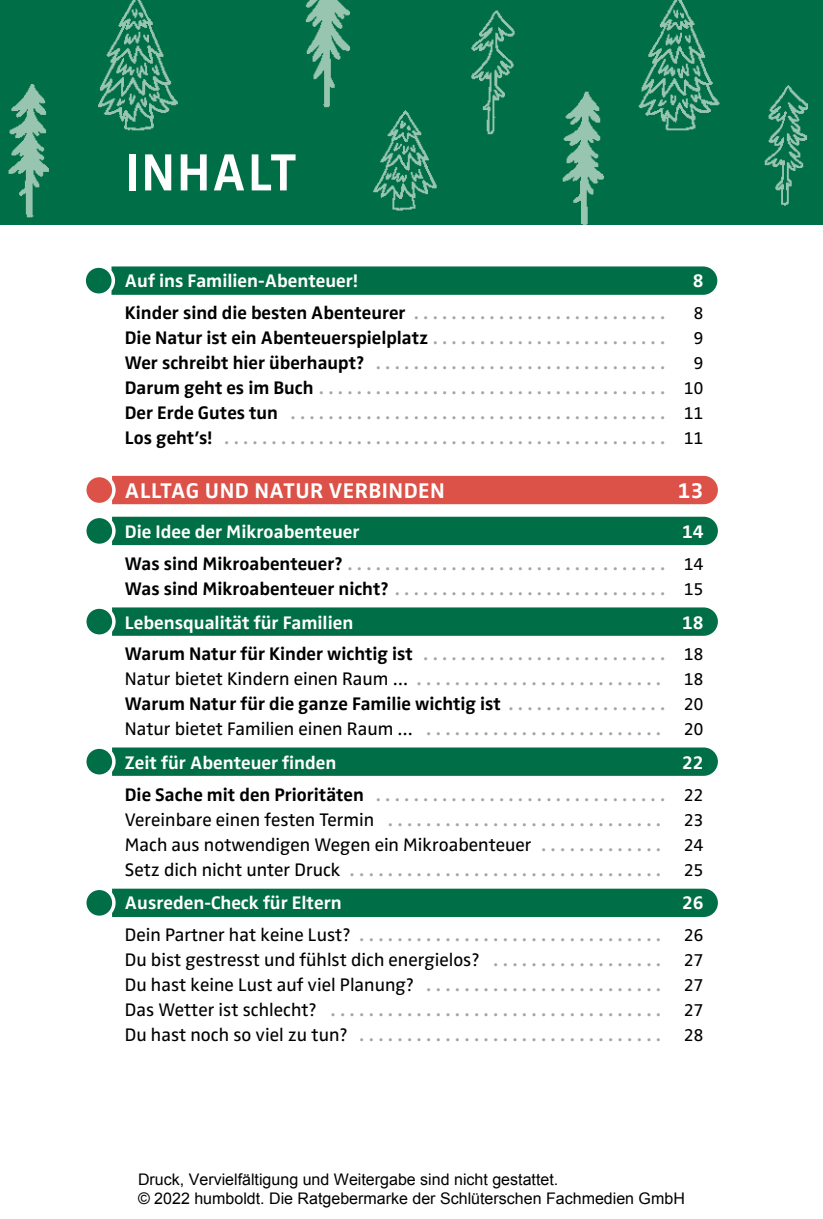
<style>
.page{position:relative;width:823px;height:1219px;background:#fff}
.page>*{position:absolute;margin:0;border:0;box-sizing:border-box;transform-origin:0 0}
.t1{font:700 54px "Zwo Pro";letter-spacing:.04em;color:#fff;scale:.94 1}
.t2{font:700 22px "Zwo Pro";letter-spacing:.02em;color:#fff}
.t3{font:600 20px/25px "Zwo Pro";color:#a4a4a4}
.t4{font:700 18.8px/31.8px "Zwo Pro";color:#000;text-align:right}
.t5{font:18.8px/25px "Zwo Pro";color:#000}
.t6{font:700 18.8px "Zwo Pro";color:#fff}
.t7{font:17.6px "Zwo Pro";color:#000}
.t8{font:16px/19.2px "Arial";color:#000}
.s1{font-weight:600;font-size:20px;color:#a4a4a4}
.s2{font-weight:700;font-size:18.8px;color:#000}
.s3{font-weight:400;font-size:17.6px;color:#000}
.s4{color:#fff}
.s5{font-weight:400;font-size:17.6px}
.s6{font-weight:400;font-size:18.8px;color:#000}
.s7{font-size:17.6px}
</style>
<div class="page">
<svg style="left:86px;top:266px;width:631px;height:29px;background:#1e7f5d"></svg>
<svg style="left:86px;top:517px;width:631px;height:28px;background:#0f7651"></svg>
<div style="left:86px;top:476px;width:631px;height:28px;background:#dc5148"></div>
<svg style="left:86px;top:607px;width:631px;height:29px;background:#1f7f5d"></svg>
<svg style="left:86px;top:747px;width:631px;height:29px;background:#1f7f5d"></svg>
<svg style="left:86px;top:889px;width:631px;height:28px;background:#0f7651"></svg>
<img style="left:0;top:0;width:808px;height:224px">
<div style="left:212px;top:77px;width:68px;height:129px;background:#006e47"></div>
<div style="left:125px;top:270px;width:578px;height:21px;background:#006e47"></div>
<div style="left:125px;top:522px;width:578px;height:21px;background:#006e47"></div>
<div style="left:125px;top:612px;width:578px;height:21px;background:#006e47"></div>
<div style="left:125px;top:752px;width:578px;height:21px;background:#006e47"></div>
<div style="left:125px;top:893px;width:578px;height:21px;background:#006e47"></div>
<p class="t1" style="left:125px;top:141px;width:183px">INHALT</p>
<p class="t6" style="left:125px;top:269px;width:234px">Auf ins Familien-Abenteuer!</p>
<p class="t6" style="left:692px;top:269px;width:12px">8</p>
<p class="t4" style="left:125px;top:297px;width:541px">Kinder sind die besten Abenteurer <span class="s1">. . . . . . . . . . . . . . . . . . . . . . . . . . .</span></p>
<p class="t7" style="left:693px;top:303px;width:12px">8</p>
<p class="t4" style="left:125px;top:322px;width:541px">Die Natur ist ein Abenteuerspielplatz <span class="s1">. . . . . . . . . . . . . . . . . . . . . . . . .</span></p>
<p class="t7" style="left:693px;top:328px;width:12px">9</p>
<p class="t3" style="left:125px;top:350px;width:541px"><span class="s2">Wer schreibt hier überhaupt?</span> . . . . . . . . . . . . . . . . . . . . . . . . . . . . . . .</p>
<p class="t7" style="left:693px;top:353px;width:12px">9</p>
<p class="t3" style="left:125px;top:375px;width:580px;text-align:justify"><span class="s2">Darum geht es im Buch</span> . . . . . . . . . . . . . . . . . . . . . . . . . . . . . . . . . . . . . <span class="s3">10<br></span><span class="s2">Der Erde Gutes tun</span> . . . . . . . . . . . . . . . . . . . . . . . . . . . . . . . . . . . . . . . . <span class="s3">11<br></span><span class="s2">Los geht’s!</span> . . . . . . . . . . . . . . . . . . . . . . . . . . . . . . . . . . . . . . . . . . . . . . . <span class="s3">11</span></p>
<p class="t2" style="left:125px;top:478px;width:321px">ALLTAG UND NATUR VERBINDEN</p>
<p class="t2" style="left:677px;top:478px;width:27px">13</p>
<p class="t6" style="left:125px;top:521px;width:236px">Die Idee der Mikroabenteuer</p>
<p class="t6" style="left:681px;top:521px;width:23px">14</p>
<p class="t3" style="left:125px;top:551px;width:580px"><span class="s2">Was sind Mikroabenteuer?</span> . . . . . . . . . . . . . . . . . . . . . . . . . . . . . . . . . . <span class="s3">14<br></span><span class="s2">Was sind Mikroabenteuer nicht?</span> . . . . . . . . . . . . . . . . . . . . . . . . . . . . . <span class="s3">15</span></p>
<p class="t6" style="left:125px;top:611px;width:230px">Lebensqualität für Familien</p>
<p class="t4" style="left:125px;top:607px;width:580px"><span class="s4">18<br></span>Warum Natur für Kinder wichtig ist <span class="s1">. . . . . . . . . . . . . . . . . . . . . . . . . .</span> <span class="s5">18</span></p>
<p class="t3" style="left:125px;top:667px;width:580px;text-align:justify"><span class="s6">Natur bietet Kindern einen Raum …</span> . . . . . . . . . . . . . . . . . . . . . . . . . . <span class="s3">18<br></span><span class="s2">Warum Natur für die ganze Familie wichtig ist</span> . . . . . . . . . . . . . . . . . <span class="s3">20<br></span><span class="s6">Natur bietet Familien einen Raum …</span> . . . . . . . . . . . . . . . . . . . . . . . . . <span class="s3">20</span></p>
<p class="t6" style="left:125px;top:752px;width:213px">Zeit für Abenteuer finden</p>
<p class="t6" style="left:681px;top:752px;width:23px">22</p>
<p class="t3" style="left:125px;top:782px;width:580px"><span class="s2">Die Sache mit den Prioritäten</span> . . . . . . . . . . . . . . . . . . . . . . . . . . . . . . . <span class="s3">22<br></span><span class="s6">Vereinbare einen festen Termin</span> . . . . . . . . . . . . . . . . . . . . . . . . . . . . . <span class="s3">23</span></p>
<p class="t5" style="left:125px;top:832px;width:580px">Mach aus notwendigen Wegen ein Mikroabenteuer <span class="s1">. . . . . . . . . . . . .</span> <span class="s7">24</span></p>
<p class="t3" style="left:125px;top:857px;width:580px"><span class="s6">Setz dich nicht unter Druck</span> ................................. <span class="s3">25</span></p>
<p class="t6" style="left:125px;top:892px;width:218px">Ausreden-Check für Eltern</p>
<p class="t6" style="left:681px;top:892px;width:23px">26</p>
<p class="t3" style="left:125px;top:922px;width:580px"><span class="s6">Dein Partner hat keine Lust?</span> . . . . . . . . . . . . . . . . . . . . . . . . . . . . . . . . <span class="s3">26</span></p>
<p class="t5" style="left:125px;top:948px;width:580px">Du bist gestresst und fühlst dich energielos? <span class="s1">. . . . . . . . . . . . . . . . . .</span> <span class="s7">27<br></span>Du hast keine Lust auf viel Planung? <span class="s1">. . . . . . . . . . . . . . . . . . . . . . . . .</span> <span class="s7">27</span></p>
<p class="t3" style="left:125px;top:997px;width:580px"><span class="s6">Das Wetter ist schlecht?</span> . . . . . . . . . . . . . . . . . . . . . . . . . . . . . . . . . . . <span class="s3">27<br></span><span class="s6">Du hast noch so viel zu tun?</span> . . . . . . . . . . . . . . . . . . . . . . . . . . . . . . . . <span class="s3">28</span></p>
<p class="t8" style="left:138px;top:1170px;width:548px">Druck, Vervielfältigung und Weitergabe sind nicht gestattet.<br>© 2022 humboldt. Die Ratgebermarke der Schlüterschen Fachmedien GmbH</p>
</div>
